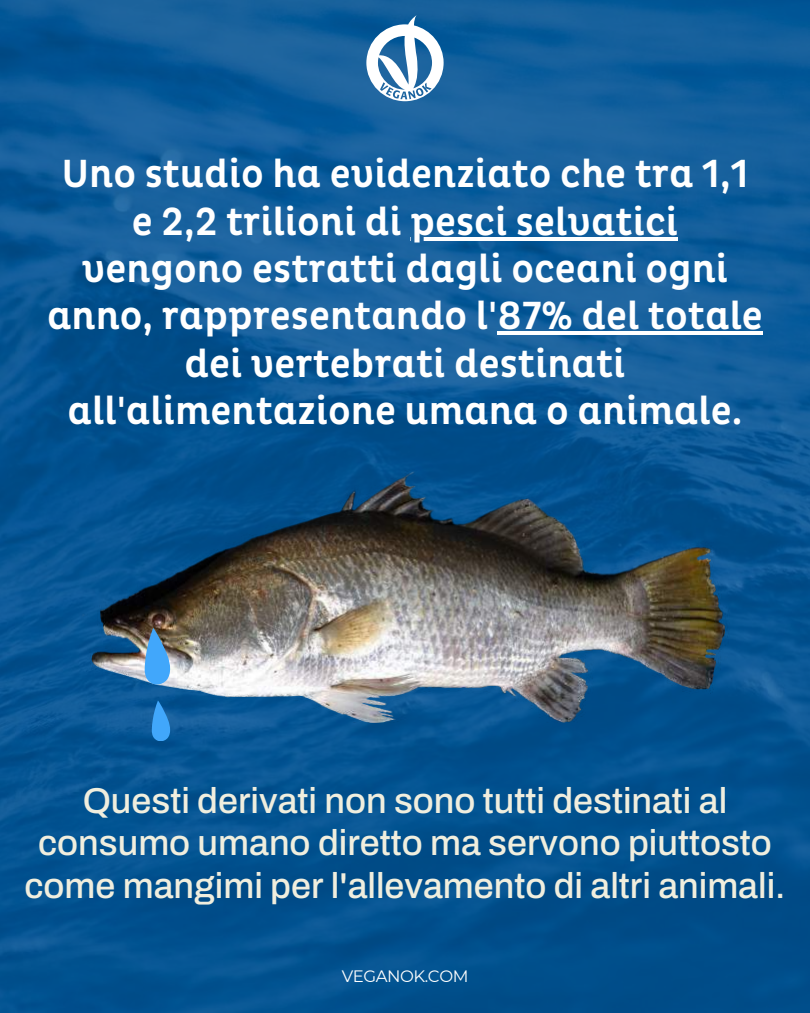
<style>
.page{position:relative;width:810px;height:1013px;background:#fff}
.page>*{position:absolute;margin:0;border:0;box-sizing:border-box;transform-origin:0 0}
.t1{font:500 40px/47.2px "Pluto Cond";color:#fff;text-align:center}
.t2{font:500 36px/42.8px "Archivo";color:#f0eede;text-align:center}
.t3{font:16.5px "Montserrat";letter-spacing:-.025em;color:#fff}
</style>
<div class="page">
<img style="left:0;top:0;width:810px;height:1012px">
<svg style="left:366px;top:15px;width:78px;height:86px"></svg>
<hr style="left:410px;top:237px;width:268px;height:4px;background:#fff">
<hr style="left:498px;top:331px;width:265px;height:4px;background:#fff">
<img style="left:81px;top:461px;width:648px;height:261px">
<svg style="left:145px;top:628px;width:25px;height:56px"></svg>
<svg style="left:152px;top:700px;width:18px;height:41px"></svg>
<p class="t1" style="left:47px;top:152px;width:717px">Uno studio ha evidenziato che tra 1,1 e 2,2 trilioni di pesci selvatici vengono estratti dagli oceani ogni anno, rappresentando l'87% del totale dei vertebrati destinati all'alimentazione umana o animale.</p>
<p class="t2" style="left:24px;top:779px;width:763px">Questi derivati non sono tutti destinati al consumo umano diretto ma servono piuttosto come mangimi per l'allevamento di altri animali.</p>
<p class="t3" style="left:342px;top:966px;width:128px">VEGANOK.COM</p>
</div>
